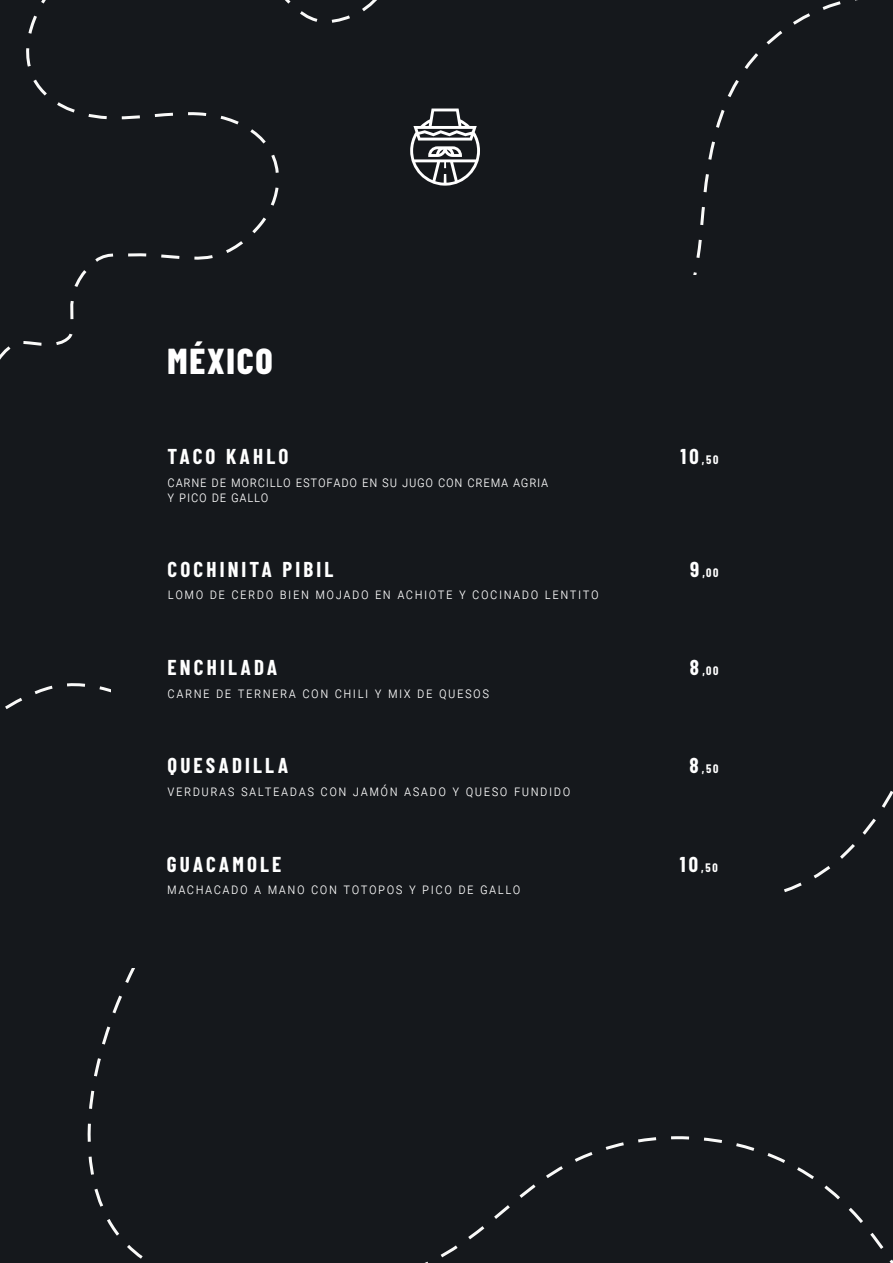
<style>
.page{position:relative;width:893px;height:1263px;background:#fff}
.page>*{position:absolute;margin:0;border:0;box-sizing:border-box;transform-origin:0 0}
.t1{font:800 36px "Barlow Condensed";letter-spacing:.05em;color:#fff}
.t2{font:700 21px "Barlow Condensed";letter-spacing:.15em;color:#fff}
.t3{font:300 15px "Roboto Condensed";letter-spacing:.1em;color:#fff}
.t4{font:300 15px/15px "Roboto Condensed";letter-spacing:.05em;color:#fff}
.t5{font:700 12px "Barlow Condensed";letter-spacing:.15em;color:#fff}
.s1{font-size:21px}
</style>
<div class="page">
<div style="left:0;top:0;width:361px;height:677px;background:#15181c"></div>
<div style="left:361px;top:0;width:532px;height:678px;background:#15181c"></div>
<div style="left:0;top:678px;width:893px;height:585px;background:#15181c"></div>
<svg style="left:410px;top:109px;width:70px;height:77px"></svg>
<div style="left:112px;top:276px;width:669px;height:692px;background:#15181c"></div>
<h1 class="t1" style="left:168px;top:339px;width:107px">MÉXICO</h1>
<h2 class="t2" style="left:168px;top:444px;width:122px">TACO KAHLO</h2>
<p class="t4" style="left:168px;top:473px;width:382px">CARNE DE MORCILLO ESTOFADO EN SU JUGO CON CREMA AGRIA<br>Y PICO DE GALLO</p>
<p class="t5" style="left:680px;top:453px;width:39px"><span class="s1">10</span> ,50</p>
<h2 class="t2" style="left:168px;top:556px;width:167px">COCHINITA PIBIL</h2>
<p class="t3" style="left:168px;top:583px;width:432px">LOMO DE CERDO BIEN MOJADO EN ACHIOTE Y COCINADO LENTITO</p>
<p class="t5" style="left:690px;top:565px;width:30px"><span class="s1">9</span> ,00</p>
<h2 class="t2" style="left:168px;top:654px;width:111px">ENCHILADA</h2>
<p class="t3" style="left:168px;top:682px;width:323px">CARNE DE TERNERA CON CHILI Y MIX DE QUESOS</p>
<p class="t5" style="left:690px;top:663px;width:30px"><span class="s1">8</span> ,00</p>
<h2 class="t2" style="left:168px;top:753px;width:122px">QUESADILLA</h2>
<p class="t3" style="left:168px;top:780px;width:404px">VERDURAS SALTEADAS CON JAMÓN ASADO Y QUESO FUNDIDO</p>
<p class="t5" style="left:689px;top:762px;width:31px"><span class="s1">8</span> ,50</p>
<h2 class="t2" style="left:167px;top:851px;width:116px">GUACAMOLE</h2>
<p class="t3" style="left:167px;top:878px;width:355px">MACHACADO A MANO CON TOTOPOS Y PICO DE GALLO</p>
<p class="t5" style="left:680px;top:860px;width:39px"><span class="s1">10</span> ,50</p>
</div>
